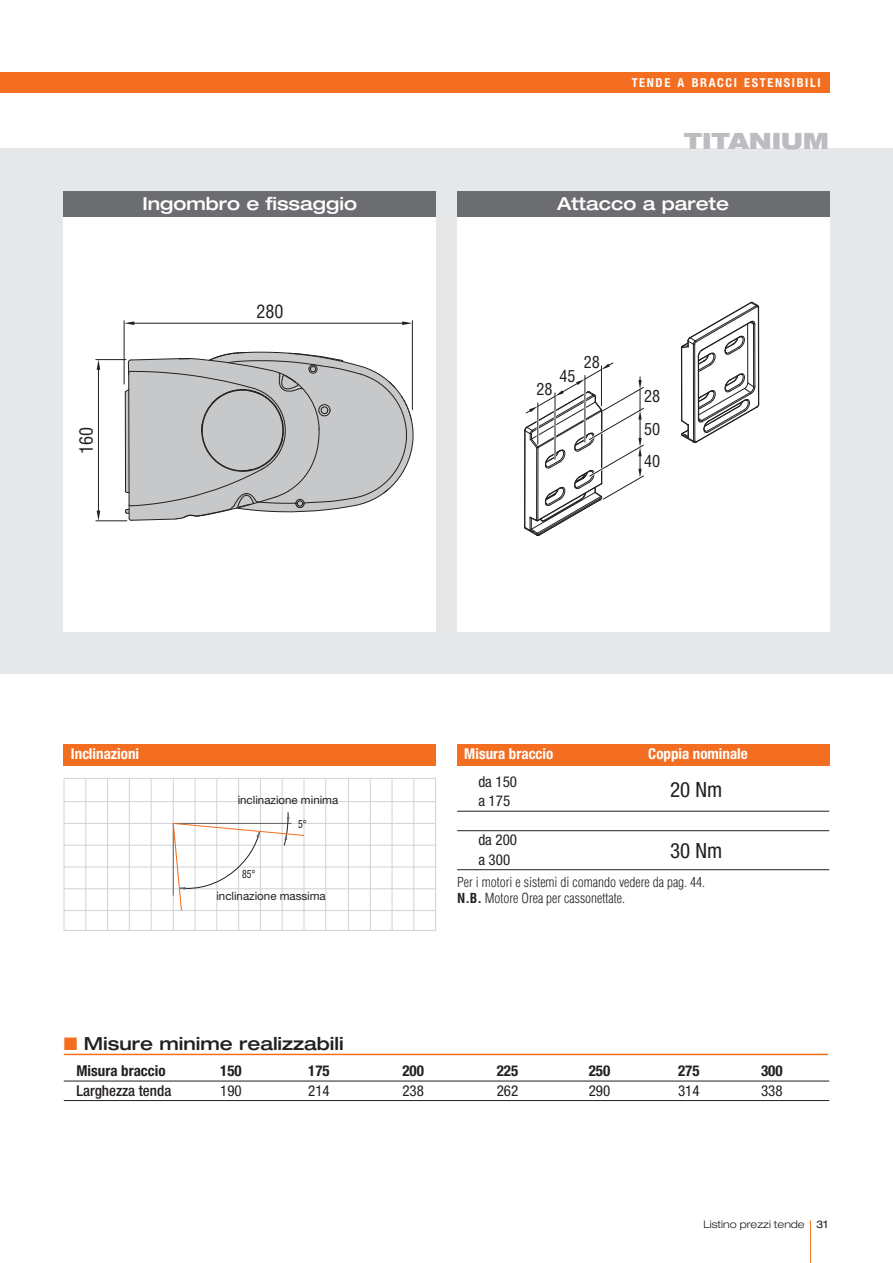
<style>
.page{position:relative;width:893px;height:1263px;background:#fff}
.page>*{position:absolute;margin:0;border:0;box-sizing:border-box;transform-origin:0 0}
.t1{font:900 expanded 22.5px "Helvetica Neue";color:#bcbdc0}
.t2{font:condensed 21px "Helvetica Neue";color:#231f20}
.t3{font:500 expanded 18px "Helvetica Neue";color:#fff}
.t4{font:500 expanded 18px "Helvetica Neue";color:#231f20}
.t5{font:condensed 18px "Helvetica";color:#231f20}
.t6{font:condensed 16.2px/32.2px "Helvetica";color:#231f20;text-align:justify}
.t7{font:700 condensed 15px "Helvetica Neue";color:#fff}
.t8{font:condensed 15px/19.5px "Helvetica Neue";color:#231f20}
.t9{font:700 condensed 15px "Helvetica Neue";color:#231f20}
.t10{font:500 condensed 15px "Helvetica Neue";color:#231f20}
.t11{font:300 condensed 13.5px/16.2px "Helvetica";color:#231f20}
.t12{font:700 condensed 12.3px "Helvetica Neue";letter-spacing:.13em;color:#fff}
.t13{font:11.55px "Helvetica Neue";color:#231f20}
.t14{font:condensed 11.55px "Helvetica Neue";color:#231f20;scale:.85 1}
.t15{font:300 expanded 10.5px "Helvetica Neue";color:#231f20}
.s1{font-weight:700}
.s2{color:#f36e21}
.s3{font-weight:400}
</style>
<div class="page">
<hr style="left:810px;top:1220px;width:1px;height:43px;background:#f36e21">
<div style="left:0;top:72px;width:829px;height:21px;background:#f36e21"></div>
<div style="left:0;top:149px;width:893px;height:525px;background:#e6e7e9"></div>
<div style="left:64px;top:191px;width:372px;height:440px;background:#fff"></div>
<svg style="left:97px;top:360px;width:3px;height:10px"></svg>
<svg style="left:97px;top:511px;width:3px;height:9px"></svg>
<hr style="left:98px;top:369px;width:1px;height:143px;background:#231f20">
<hr style="left:96px;top:359px;width:30px;height:1px;background:#231f20">
<hr style="left:96px;top:520px;width:31px;height:1px;background:#231f20">
<svg style="left:402px;top:321px;width:10px;height:4px"></svg>
<svg style="left:125px;top:321px;width:9px;height:4px"></svg>
<hr style="left:133px;top:323px;width:270px;height:1px;background:#231f20">
<hr style="left:124px;top:321px;width:1px;height:63px;background:#231f20">
<hr style="left:412px;top:321px;width:1px;height:89px;background:#231f20">
<svg style="left:124px;top:351px;width:289px;height:170px"></svg>
<div style="left:457px;top:191px;width:372px;height:440px;background:#fff"></div>
<svg style="left:681px;top:302px;width:78px;height:141px"></svg>
<svg style="left:524px;top:362px;width:120px;height:174px"></svg>
<div style="left:64px;top:191px;width:372px;height:26px;background:#6c6d70"></div>
<div style="left:457px;top:191px;width:372px;height:26px;background:#6c6d70"></div>
<hr style="left:64px;top:801px;width:372px;height:1px;background:#d1d2d4">
<hr style="left:64px;top:823px;width:372px;height:1px;background:#d1d2d4">
<hr style="left:64px;top:845px;width:372px;height:1px;background:#d1d2d4">
<hr style="left:64px;top:867px;width:372px;height:1px;background:#d1d2d4">
<hr style="left:64px;top:888px;width:372px;height:1px;background:#d1d2d4">
<hr style="left:64px;top:910px;width:372px;height:1px;background:#d1d2d4">
<hr style="left:64px;top:930px;width:372px;height:1px;background:#d1d2d4">
<hr style="left:64px;top:778px;width:372px;height:1px;background:#d1d2d4">
<hr style="left:173px;top:778px;width:1px;height:153px;background:#d1d2d4">
<hr style="left:195px;top:778px;width:1px;height:153px;background:#d1d2d4">
<hr style="left:217px;top:778px;width:1px;height:153px;background:#d1d2d4">
<hr style="left:238px;top:778px;width:1px;height:153px;background:#d1d2d4">
<hr style="left:260px;top:778px;width:1px;height:153px;background:#d1d2d4">
<hr style="left:282px;top:778px;width:1px;height:153px;background:#d1d2d4">
<hr style="left:304px;top:778px;width:1px;height:153px;background:#d1d2d4">
<hr style="left:325px;top:778px;width:1px;height:153px;background:#d1d2d4">
<hr style="left:348px;top:778px;width:1px;height:153px;background:#d1d2d4">
<hr style="left:370px;top:778px;width:1px;height:153px;background:#d1d2d4">
<hr style="left:392px;top:778px;width:1px;height:153px;background:#d1d2d4">
<hr style="left:414px;top:778px;width:1px;height:153px;background:#d1d2d4">
<hr style="left:435px;top:778px;width:1px;height:153px;background:#d1d2d4">
<hr style="left:64px;top:778px;width:1px;height:153px;background:#d1d2d4">
<hr style="left:86px;top:778px;width:1px;height:153px;background:#d1d2d4">
<hr style="left:107px;top:778px;width:1px;height:153px;background:#d1d2d4">
<hr style="left:129px;top:778px;width:1px;height:153px;background:#d1d2d4">
<hr style="left:151px;top:778px;width:1px;height:153px;background:#d1d2d4">
<svg style="left:172px;top:812px;width:133px;height:99px"></svg>
<div style="left:64px;top:744px;width:372px;height:21px;background:#f36e21"></div>
<hr style="left:64px;top:1054px;width:764px;height:1px;background:#f36e21">
<hr style="left:64px;top:1081px;width:765px;height:1px;background:#231f20">
<hr style="left:64px;top:1100px;width:765px;height:1px;background:#231f20">
<div style="left:457px;top:744px;width:372px;height:21px;background:#f36e21"></div>
<hr style="left:457px;top:811px;width:372px;height:1px;background:#231f20">
<hr style="left:457px;top:830px;width:372px;height:1px;background:#231f20">
<hr style="left:457px;top:869px;width:372px;height:1px;background:#231f20">
<p class="t12" style="left:632px;top:78px;width:190px">TENDE A BRACCI ESTENSIBILI</p>
<h1 class="t1" style="left:684px;top:132px;width:146px">TITANIUM</h1>
<h3 class="t3" style="left:142px;top:197px;width:216px">Ingombro e fissaggio</h3>
<h3 class="t3" style="left:557px;top:197px;width:173px">Attacco a parete</h3>
<h3 class="t5" style="left:76px;top:454px;width:28px;rotate:-90deg">160</h3>
<h3 class="t5" style="left:256px;top:301px;width:28px">280</h3>
<p class="t7" style="left:71px;top:748px;width:70px">Inclinazioni</p>
<p class="t13" style="left:238px;top:795px;width:102px">inclinazione minima</p>
<p class="t14" style="left:242px;top:870px;width:17px">85°</p>
<p class="t14" style="left:298px;top:819px;width:12px">5°</p>
<p class="t13" style="left:216px;top:892px;width:111px">inclinazione massima</p>
<p class="t6" style="left:536px;top:373px;width:18px">28</p>
<p class="t6" style="left:559px;top:360px;width:18px">45</p>
<p class="t6" style="left:584px;top:346px;width:18px">28</p>
<p class="t6" style="left:644px;top:381px;width:18px">28<br>50<br>40</p>
<p class="t7" style="left:464px;top:748px;width:91px">Misura braccio</p>
<p class="t7" style="left:648px;top:748px;width:101px">Coppia nominale</p>
<p class="t8" style="left:478px;top:773px;width:40px">da 150 a 175</p>
<p class="t8" style="left:478px;top:831px;width:40px">da 200 a 300</p>
<p class="t11" style="left:457px;top:875px;width:250px">Per i motori e sistemi di comando vedere da pag. 44.<br><span class="s1">N.B.</span> Motore Orea per cassonettate.</p>
<h2 class="t2" style="left:670px;top:782px;width:53px">20 Nm</h2>
<h2 class="t2" style="left:670px;top:843px;width:53px">30 Nm</h2>
<h3 class="t4" style="left:64px;top:1037px;width:281px"><span class="s2">■</span> Misure minime realizzabili</h3>
<p class="t9" style="left:77px;top:1065px;width:91px">Misura braccio</p>
<p class="t9" style="left:220px;top:1065px;width:23px">150</p>
<p class="t9" style="left:308px;top:1065px;width:23px">175</p>
<p class="t9" style="left:402px;top:1065px;width:23px">200</p>
<p class="t9" style="left:497px;top:1065px;width:23px">225</p>
<p class="t9" style="left:589px;top:1065px;width:23px">250</p>
<p class="t9" style="left:678px;top:1065px;width:23px">275</p>
<p class="t9" style="left:761px;top:1065px;width:23px">300</p>
<p class="t10" style="left:77px;top:1085px;width:96px">Larghezza tenda</p>
<p class="t8" style="left:220px;top:1082px;width:23px">190</p>
<p class="t8" style="left:308px;top:1082px;width:23px">214</p>
<p class="t8" style="left:402px;top:1082px;width:23px">238</p>
<p class="t8" style="left:497px;top:1082px;width:23px">262</p>
<p class="t8" style="left:589px;top:1082px;width:23px">290</p>
<p class="t8" style="left:678px;top:1082px;width:23px">314</p>
<p class="t8" style="left:761px;top:1082px;width:23px">338</p>
<p class="t15" style="left:703px;top:1220px;width:126px">Listino prezzi tende <span class="s3">31</span></p>
</div>
